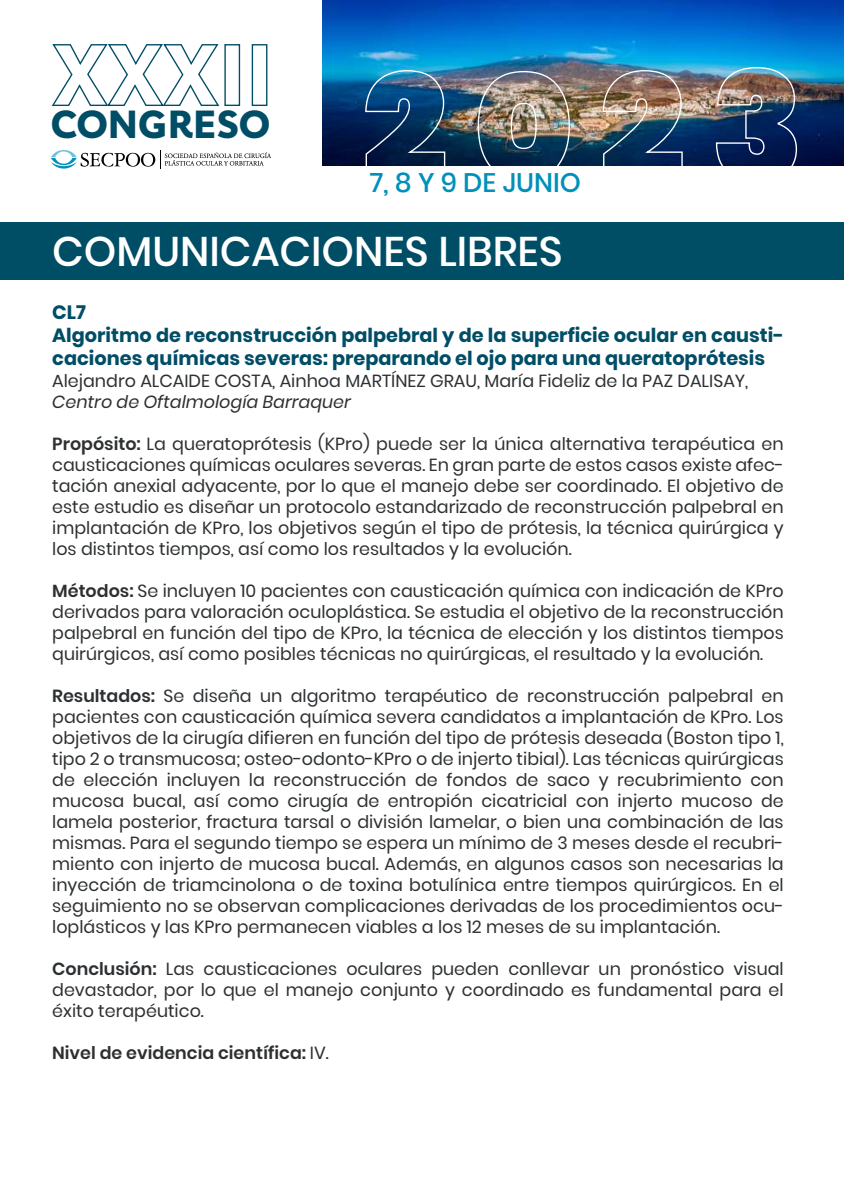
<style>
.page{position:relative;width:844px;height:1191px;background:#fff}
.page>*{position:absolute;margin:0;border:0;box-sizing:border-box;transform-origin:0 0}
.t1{font:500 41.3px "Poppins";color:#fff}
.t2{font:700 38.5px "Carnero";color:#004d66}
.t3{font:500 26.78px "Poppins";color:#0090ba}
.t4{font:700 19.25px/23.1px "Poppins";color:#004d66}
.t5{font:17.5px/21px "Poppins";color:#2d3032;text-align:justify}
.t6{font:600 17.5px "Poppins";color:#2d3032}
.t7{font:italic 17.5px "Poppins";color:#2d3032}
.s1{font-weight:600}
.s2{font-weight:400}
</style>
<div class="page">
<img style="left:322px;top:0;width:521px;height:165px">
<svg style="left:51px;top:44px;width:169px;height:62px"></svg>
<div style="left:224px;top:44px;width:16px;height:62px;border:1px solid #004d66"></div>
<div style="left:252px;top:44px;width:15px;height:62px;border:1px solid #004d66"></div>
<svg style="left:51px;top:150px;width:220px;height:19px"></svg>
<img style="left:364px;top:69px;width:82px;height:97px">
<img style="left:477px;top:70px;width:93px;height:96px">
<img style="left:601px;top:69px;width:82px;height:97px">
<img style="left:715px;top:66px;width:82px;height:100px">
<div style="left:0;top:222px;width:843px;height:58px;background:#004d66"></div>
<h2 class="t2" style="left:51px;top:109px;width:221px">CONGRESO</h2>
<h3 class="t3" style="left:370px;top:171px;width:213px">7, 8 Y 9 DE JUNIO</h3>
<h1 class="t1" style="left:52px;top:234px;width:512px">COMUNICACIONES LIBRES</h1>
<p class="t4" style="left:52px;top:301px;width:732px">CL7<br>Algoritmo de reconstrucción palpebral y de la superficie ocular en causti&shy;caciones químicas severas: preparando el ojo para una queratoprótesis</p>
<p class="t5" style="left:52px;top:370px;width:697px">Alejandro ALCAIDE COSTA, Ainhoa MARTÍNEZ GRAU, María Fideliz de la PAZ DALISAY,</p>
<p class="t7" style="left:52px;top:390px;width:300px">Centro de Oftalmología Barraquer</p>
<p class="t5" style="left:52px;top:433px;width:733px"><span class="s1">Propósito:</span> La queratoprótesis (KPro) puede ser la única alternativa terapéutica en causticaciones químicas oculares severas. En gran parte de estos casos existe afec&shy;tación anexial adyacente, por lo que el manejo debe ser coordinado. El objetivo de este estudio es diseñar un protocolo estandarizado de reconstrucción palpebral en implantación de KPro, los objetivos según el tipo de prótesis, la técnica quirúrgica y los distintos tiempos, así como los resultados y la evolución.</p>
<p class="t5" style="left:52px;top:580px;width:732px"><span class="s1">Métodos:</span> Se incluyen 10 pacientes con causticación química con indicación de KPro derivados para valoración oculoplástica. Se estudia el objetivo de la reconstrucción palpebral en función del tipo de KPro, la técnica de elección y los distintos tiempos quirúrgicos, así como posibles técnicas no quirúrgicas, el resultado y la evolución.</p>
<p class="t5" style="left:52px;top:685px;width:733px"><span class="s1">Resultados:</span> Se diseña un algoritmo terapéutico de reconstrucción palpebral en pacientes con causticación química severa candidatos a implantación de KPro. Los objetivos de la cirugía difieren en función del tipo de prótesis deseada (Boston tipo 1, tipo 2 o transmucosa; osteo-odonto-KPro o de injerto tibial). Las técnicas quirúrgicas de elección incluyen la reconstrucción de fondos de saco y recubrimiento con mucosa bucal, así como cirugía de entropión cicatricial con injerto mucoso de lamela posterior, fractura tarsal o división lamelar, o bien una combinación de las mismas. Para el segundo tiempo se espera un mínimo de 3 meses desde el recubri&shy;miento con injerto de mucosa bucal. Además, en algunos casos son necesarias la inyección de triamcinolona o de toxina botulínica entre tiempos quirúrgicos. En el seguimiento no se observan complicaciones derivadas de los procedimientos ocu&shy;loplásticos y las KPro permanecen viables a los 12 meses de su implantación.</p>
<p class="t5" style="left:52px;top:958px;width:732px"><span class="s1">Conclusión:</span> Las causticaciones oculares pueden conllevar un pronóstico visual devastador, por lo que el manejo conjunto y coordinado es fundamental para el éxito terapéutico.</p>
<p class="t6" style="left:52px;top:1044px;width:278px">Nivel de evidencia científica: <span class="s2">IV.</span></p>
</div>
